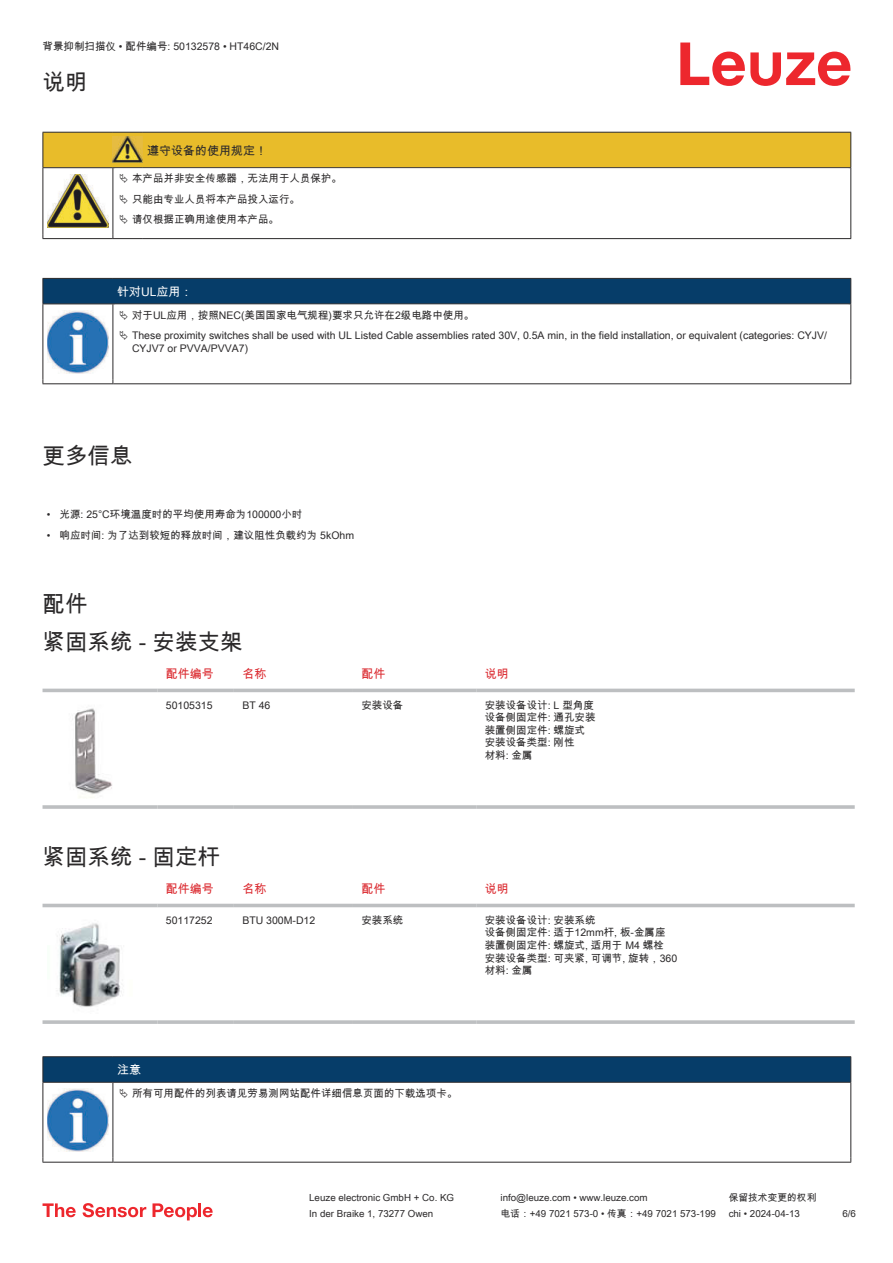
<style>
.page{position:relative;width:893px;height:1263px;background:#fff}
.page>*{position:absolute;margin:0;border:0;box-sizing:border-box;transform-origin:0 0}
.t1{font:22.5px/38.7px "Arial Unicode MS";color:#2b292a}
.t2{font:12px "Arial Unicode MS";color:#db2a30}
.t3{font:12px "Arial Unicode MS";color:#2b292a}
.t4{font:12px "Arial Unicode MS";color:#fff}
.t5{font:10.5px/12.6px "Arial Unicode MS";color:#2b292a}
.t6{font:9.75px "Arial Unicode MS";color:#2b292a}
</style>
<div class="page">
<svg style="left:680px;top:43px;width:170px;height:43px"></svg>
<svg style="left:43px;top:688px;width:812px;height:5px;fill:#efeff0"></svg>
<hr style="left:43px;top:689px;width:114px;height:3px;background:#bdbfc1">
<hr style="left:157px;top:689px;width:77px;height:3px;background:#bdbfc1">
<hr style="left:234px;top:689px;width:119px;height:3px;background:#bdbfc1">
<hr style="left:353px;top:689px;width:123px;height:3px;background:#bdbfc1">
<hr style="left:476px;top:689px;width:379px;height:3px;background:#bdbfc1">
<hr style="left:43px;top:805px;width:114px;height:4px;background:#bdbfc1">
<hr style="left:157px;top:805px;width:77px;height:4px;background:#c9cacc">
<hr style="left:234px;top:805px;width:119px;height:4px;background:#c4c5c7">
<hr style="left:353px;top:805px;width:123px;height:4px;background:#bdbfc1">
<hr style="left:476px;top:805px;width:379px;height:4px;background:#c9cacc">
<img style="left:74px;top:708px;width:38px;height:90px">
<div style="left:43px;top:903px;width:812px;height:5px;background:#ececed"></div>
<hr style="left:43px;top:904px;width:114px;height:3px;background:#bdbfc1">
<hr style="left:157px;top:904px;width:77px;height:3px;background:#bdbfc1">
<hr style="left:234px;top:904px;width:119px;height:3px;background:#bdbfc1">
<hr style="left:353px;top:904px;width:123px;height:3px;background:#bdbfc1">
<hr style="left:476px;top:904px;width:379px;height:3px;background:#bdbfc1">
<svg style="left:43px;top:1020px;width:114px;height:4px"></svg>
<svg style="left:157px;top:1020px;width:77px;height:4px"></svg>
<svg style="left:234px;top:1020px;width:119px;height:4px"></svg>
<svg style="left:353px;top:1020px;width:123px;height:4px"></svg>
<svg style="left:476px;top:1020px;width:379px;height:4px;background:#c3c5c7"></svg>
<img style="left:57px;top:923px;width:65px;height:84px">
<svg style="left:44px;top:1083px;width:806px;height:79px"></svg>
<hr style="left:43px;top:1056px;width:70px;height:1px;background:#2b292a">
<hr style="left:43px;top:1082px;width:70px;height:1px;background:#2b292a">
<hr style="left:113px;top:1056px;width:738px;height:1px;background:#2b292a">
<svg style="left:43px;top:1057px;width:808px;height:25px;background:#063c67"></svg>
<hr style="left:113px;top:1082px;width:738px;height:1px;background:#2b292a">
<hr style="left:43px;top:1083px;width:1px;height:75px;background:#2b292a">
<hr style="left:113px;top:1083px;width:1px;height:75px;background:#2b292a">
<hr style="left:850px;top:1083px;width:1px;height:75px;background:#2b292a">
<hr style="left:43px;top:1162px;width:70px;height:1px;background:#2b292a">
<hr style="left:113px;top:1162px;width:738px;height:1px;background:#2b292a">
<img style="left:47px;top:1089px;width:61px;height:62px">
<div style="left:115px;top:1083px;width:734px;height:20px;background:#fff"></div>
<svg style="left:43px;top:1203px;width:33px;height:14px"></svg>
<svg style="left:83px;top:1203px;width:63px;height:14px"></svg>
<svg style="left:153px;top:1203px;width:44px;height:17px"></svg>
<hr style="left:198px;top:1203px;width:3px;height:14px;background:#ed272d">
<svg style="left:203px;top:1207px;width:10px;height:10px"></svg>
<hr style="left:43px;top:238px;width:70px;height:1px;background:#2b292a">
<hr style="left:113px;top:238px;width:30px;height:1px;background:#2b292a">
<hr style="left:143px;top:238px;width:708px;height:1px;background:#2b292a">
<hr style="left:43px;top:304px;width:1px;height:75px;background:#2b292a">
<hr style="left:113px;top:304px;width:1px;height:75px;background:#2b292a">
<hr style="left:850px;top:304px;width:1px;height:75px;background:#2b292a">
<hr style="left:43px;top:383px;width:70px;height:1px;background:#2b292a">
<hr style="left:113px;top:383px;width:738px;height:1px;background:#2b292a">
<img style="left:47px;top:358px;width:58px;height:15px">
<svg style="left:43px;top:132px;width:808px;height:106px"></svg>
<svg style="left:43px;top:278px;width:808px;height:80px"></svg>
<p class="t5" style="left:43px;top:40px;width:238px">背景抑制扫描仪 • 配件编号: 50132578 • HT46C/2N</p>
<h1 class="t1" style="left:43px;top:62px;width:46px">说明</h1>
<p class="t3" style="left:147px;top:142px;width:121px">遵守设备的使用规定！</p>
<p class="t5" style="left:132px;top:168px;width:211px;line-height:20.2px">本产品并非安全传感器，无法用于人员保护。只能由专业人员将本产品投入运行。<br>请仅根据正确用途使用本产品。</p>
<p class="t4" style="left:117px;top:283px;width:77px">针对UL应用：</p>
<p class="t5" style="left:132px;top:305px;width:697px;line-height:20.2px">对于UL应用，按照NEC(美国国家电气规程)要求只允许在2级电路中使用。<br>These proximity switches shall be used with UL Listed Cable assemblies rated 30V, 0.5A min, in the field installation, or equivalent (categories: CYJV/</p>
<p class="t5" style="left:132px;top:341px;width:118px">CYJV7 or PVVA/PVVA7)</p>
<h1 class="t1" style="left:43px;top:436px;width:91px">更多信息</h1>
<p class="t5" style="left:47px;top:508px;width:257px">• 光源: 25°C环境温度时的平均使用寿命为100000小时</p>
<p class="t5" style="left:47px;top:528px;width:309px">• 响应时间: 为了达到较短的释放时间，建议阻性负载约为 5kOhm</p>
<h1 class="t1" style="left:43px;top:584px;width:202px">配件<br>紧固系统 - 安装支架</h1>
<p class="t2" style="left:166px;top:665px;width:49px">配件编号</p>
<p class="t2" style="left:242px;top:665px;width:25px">名称</p>
<p class="t2" style="left:361px;top:665px;width:25px">配件</p>
<p class="t2" style="left:485px;top:665px;width:25px">说明</p>
<p class="t5" style="left:166px;top:698px;width:48px">50105315</p>
<p class="t5" style="left:242px;top:698px;width:30px">BT 46</p>
<p class="t5" style="left:361px;top:698px;width:43px">安装设备</p>
<p class="t5" style="left:485px;top:698px;width:112px">安装设备设计: L 型角度设备侧固定件: 通孔安装装置侧固定件: 螺旋式安装设备类型: 刚性<br>材料: 金属</p>
<h1 class="t1" style="left:43px;top:837px;width:179px">紧固系统 - 固定杆</h1>
<p class="t2" style="left:166px;top:880px;width:49px">配件编号</p>
<p class="t2" style="left:242px;top:880px;width:25px">名称</p>
<p class="t2" style="left:361px;top:880px;width:25px">配件</p>
<p class="t2" style="left:485px;top:880px;width:25px">说明</p>
<p class="t5" style="left:166px;top:913px;width:48px">50117252</p>
<p class="t5" style="left:242px;top:913px;width:74px">BTU 300M-D12</p>
<p class="t5" style="left:361px;top:913px;width:43px">安装系统</p>
<p class="t5" style="left:485px;top:913px;width:194px">安装设备设计: 安装系统<br>设备侧固定件: 适于12mm杆, 板-金属座装置侧固定件: 螺旋式, 适用于 M4 螺栓<br>安装设备类型: 可夹紧, 可调节, 旋转，360材料: 金属</p>
<p class="t4" style="left:117px;top:1061px;width:25px">注意</p>
<p class="t5" style="left:132px;top:1087px;width:327px">所有可用配件的列表请见劳易测网站配件详细信息页面的下载选项卡。</p>
<p class="t6" style="left:309px;top:1191px;width:146px">Leuze electronic GmbH + Co. KG</p>
<p class="t6" style="left:501px;top:1191px;width:149px">info@leuze.com • www.leuze.com</p>
<p class="t6" style="left:729px;top:1191px;width:89px">保留技术变更的权利</p>
<p class="t6" style="left:309px;top:1206px;width:126px">In der Braike 1, 73277 Owen</p>
<p class="t6" style="left:501px;top:1206px;width:217px">电话：+49 7021 573-0 • 传真：+49 7021 573-199</p>
<p class="t6" style="left:729px;top:1206px;width:73px">chi • 2024-04-13</p>
<p class="t6" style="left:842px;top:1209px;width:15px">6/6</p>
</div>
